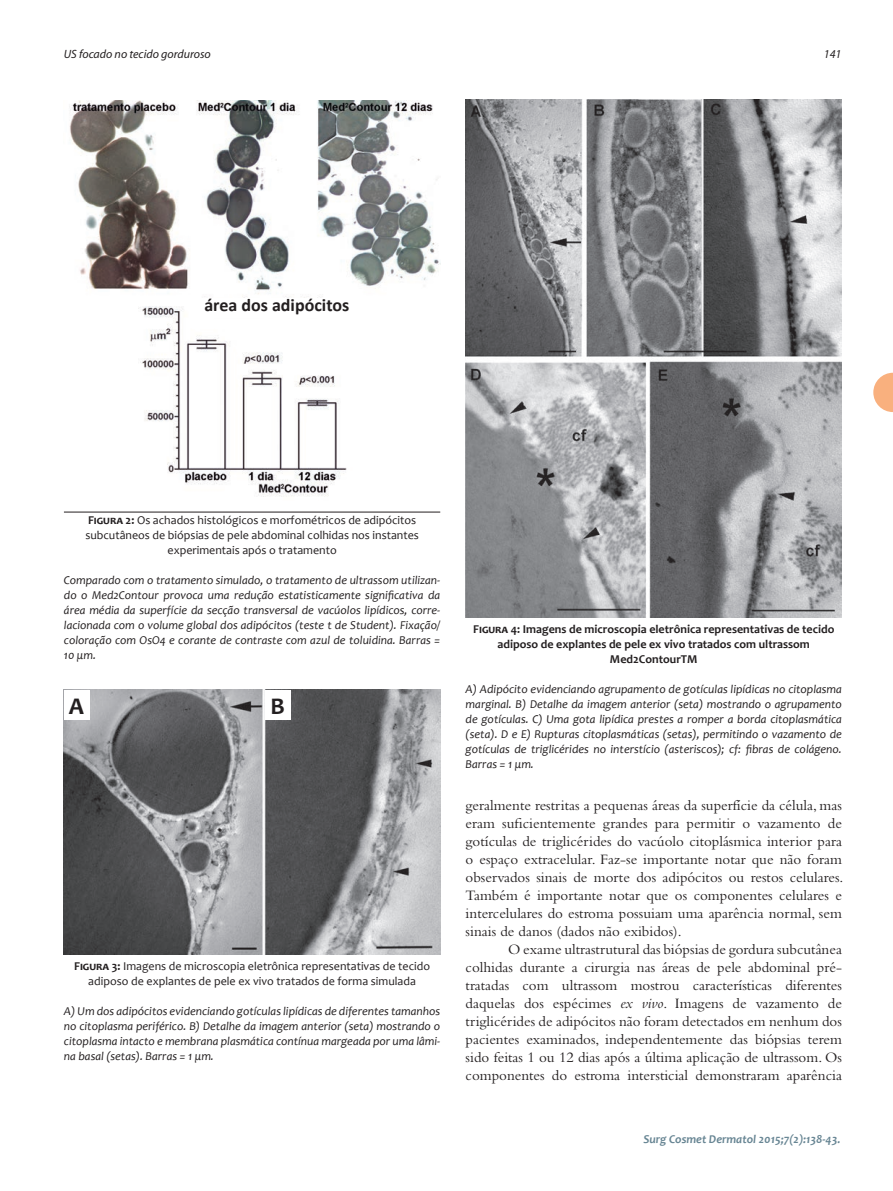
<style>
.page{position:relative;width:893px;height:1191px;background:#fff}
.page>*{position:absolute;margin:0;border:0;box-sizing:border-box;transform-origin:0 0}
.t1{font:700 24px "Candara";color:#231f20}
.t2{font:700 18px "Calibri";color:#231f20}
.t3{font:15px/18px "Bembo";color:#231f20;text-align:justify}
.t4{font:italic 12px/15px "Candara";color:#231f20;text-align:justify}
.t5{font:12px/15px "Candara";color:#231f20;text-align:center}
.t6{font:700 12px/15px "Candara";color:#231f20;text-align:center}
.t7{font:italic 700 12px "Candara";color:#678593}
.t8{font:italic 12px "Myriad";color:#231f20}
.s1{font-weight:700}
.s2{font-style:italic}
</style>
<div class="page">
<svg style="left:873px;top:373px;width:20px;height:39px"></svg>
<img style="left:69px;top:100px;width:371px;height:397px">
<hr style="left:64px;top:512px;width:376px;height:1px;background:#231f20">
<img style="left:64px;top:689px;width:376px;height:265px">
<img style="left:466px;top:100px;width:376px;height:517px">
<div style="left:196px;top:298px;width:162px;height:19px;background:#fff"></div>
<div style="left:64px;top:690px;width:25px;height:30px;background:#fff"></div>
<div style="left:265px;top:690px;width:25px;height:30px;background:#fff"></div>
<p class="t8" style="left:64px;top:48px;width:149px">US focado no tecido gorduroso</p>
<p class="t8" style="left:824px;top:48px;width:19px">141</p>
<h2 class="t2" style="left:204px;top:294px;width:146px">área dos adipócitos</h2>
<p class="t5" style="left:85px;top:512px;width:335px"><span class="s1">Figura 2:</span> Os achados histológicos e morfométricos de adipócitos subcutâneos de biópsias de pele abdominal colhidas nos instantes experimentais após o tratamento</p>
<p class="t4" style="left:64px;top:572px;width:378px">Comparado com o tratamento simulado, o tratamento de ultrassom utilizan&shy;do o Med2Contour provoca uma redução estatisticamente significativa da área média da superfície da secção transversal de vacúolos lipídicos, corre&shy;lacionada com o volume global dos adipócitos (teste t de Student). Fixação/ coloração com OsO4 e corante de contraste com azul de toluidina. Barras = 10 μm.</p>
<h1 class="t1" style="left:69px;top:691px;width:17px">A</h1>
<h1 class="t1" style="left:270px;top:691px;width:16px">B</h1>
<p class="t5" style="left:74px;top:958px;width:357px"><span class="s1">Figura 3:</span> Imagens de microscopia eletrônica representativas de tecido adiposo de explantes de pele ex vivo tratados de forma simulada</p>
<p class="t4" style="left:64px;top:1003px;width:378px">A) Um dos adipócitos evidenciando gotículas lipídicas de diferentes tamanhos no citoplasma periférico. B) Detalhe da imagem anterior (seta) mostrando o citoplasma intacto e membrana plasmática contínua margeada por uma lâmi&shy;na basal (setas). Barras = 1 μm.</p>
<p class="t6" style="left:473px;top:621px;width:363px">Figura 4: Imagens de microscopia eletrônica representativas de tecido adiposo de explantes de pele ex vivo tratados com ultrassom<br>Med2ContourTM</p>
<p class="t4" style="left:466px;top:681px;width:378px">A) Adipócito evidenciando agrupamento de gotículas lipídicas no citoplasma marginal. B) Detalhe da imagem anterior (seta) mostrando o agrupamento de gotículas. C) Uma gota lipídica prestes a romper a borda citoplasmática (seta). D e E) Rupturas citoplasmáticas (setas), permitindo o vazamento de gotículas de triglicérides no interstício (asteriscos); cf: fibras de colágeno.<br>Barras = 1 μm.</p>
<p class="t3" style="left:466px;top:796px;width:379px">geralmente restritas a pequenas áreas da superfície da célula, mas eram suficientemente grandes para permitir o vazamento de gotículas de triglicérides do vacúolo citoplásmica interior para o espaço extracelular. Faz-se importante notar que não foram observados sinais de morte dos adipócitos ou restos celulares.<br>Também é importante notar que os componentes celulares e intercelulares do estroma possuiam uma aparência normal, sem sinais de danos (dados não exibidos).</p>
<p class="t3" style="left:466px;top:940px;width:378px;text-indent:43px">O exame ultrastrutural das biópsias de gordura subcutânea colhidas durante a cirurgia nas áreas de pele abdominal pré&shy;tratadas com ultrassom mostrou características diferentes daquelas dos espécimes <span class="s2">ex vivo</span>. Imagens de vazamento de triglicérides de adipócitos não foram detectados em nenhum dos pacientes examinados, independentemente das biópsias terem sido feitas 1 ou 12 dias após a última aplicação de ultrassom. Os componentes do estroma intersticial demonstraram aparência</p>
<p class="t7" style="left:643px;top:1131px;width:198px">Surg Cosmet Dermatol 2015;7(2):138-43.</p>
</div>
